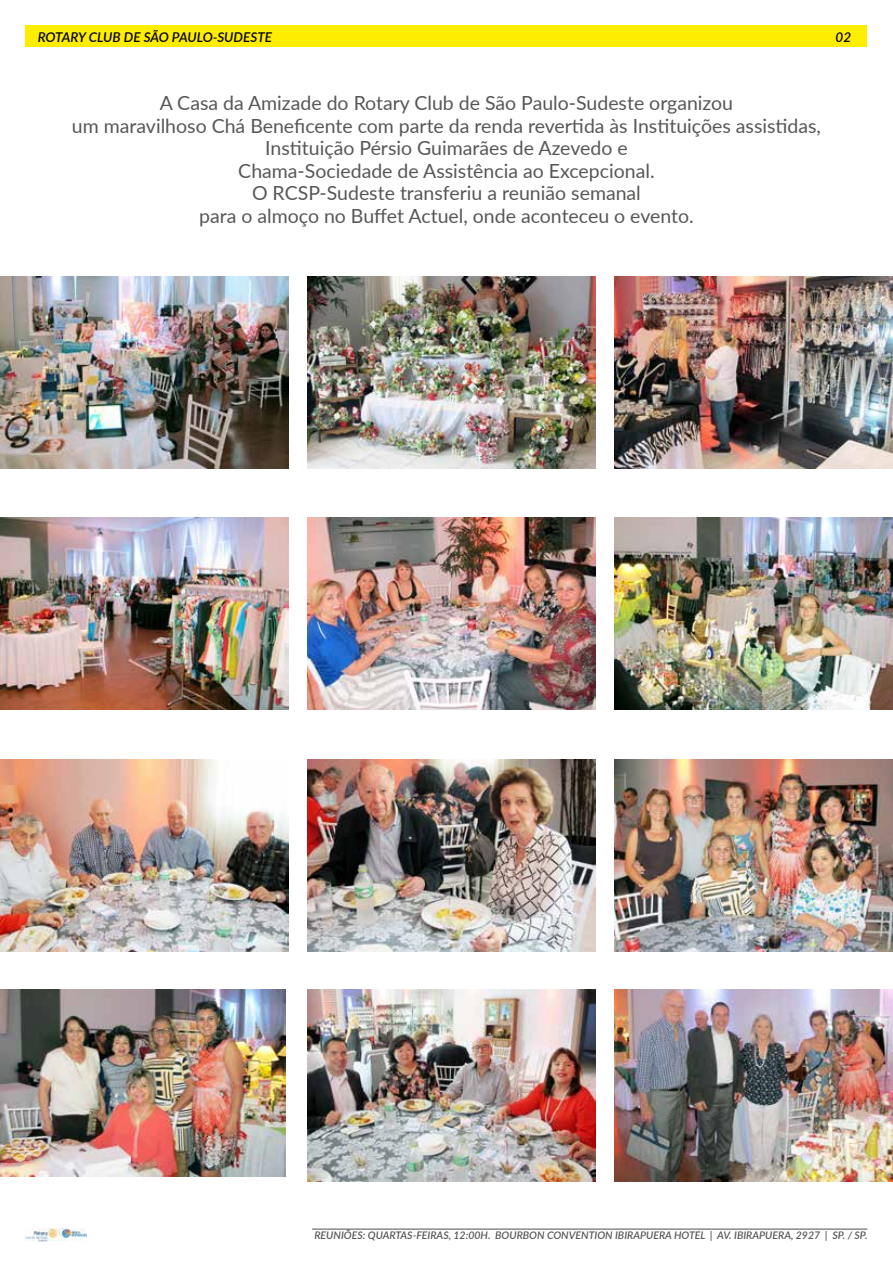
<style>
.page{position:relative;width:893px;height:1263px;background:#fff}
.page>*{position:absolute;margin:0;border:0;box-sizing:border-box;transform-origin:0 0}
.t1{font:19.5px/22.5px "Lato";color:#575756;text-align:center}
.t2{font:italic 600 13.5px "Lato";color:#000}
.t3{font:italic 600 10.5px "Lato";color:#575756}
</style>
<div class="page">
<div style="left:26px;top:26px;width:841px;height:21px;background:#ffed00"></div>
<hr style="left:312px;top:1229px;width:555px;height:1px;background:#000">
<img style="left:26px;top:1228px;width:60px;height:13px">
<img style="left:0;top:276px;width:288px;height:192px">
<img style="left:0;top:518px;width:288px;height:192px">
<img style="left:615px;top:518px;width:278px;height:192px">
<img style="left:615px;top:276px;width:278px;height:192px">
<img style="left:307px;top:276px;width:288px;height:192px">
<img style="left:307px;top:518px;width:288px;height:192px">
<img style="left:615px;top:989px;width:278px;height:192px">
<img style="left:615px;top:759px;width:278px;height:192px">
<img style="left:0;top:989px;width:285px;height:188px">
<img style="left:307px;top:989px;width:288px;height:192px">
<img style="left:0;top:759px;width:288px;height:192px">
<img style="left:307px;top:759px;width:288px;height:192px">
<p class="t2" style="left:38px;top:27px;width:236px">ROTARY CLUB DE SÃO PAULO-SUDESTE</p>
<p class="t2" style="left:836px;top:27px;width:17px">02</p>
<p class="t1" style="left:72px;top:91px;width:751px">A Casa da Amizade do Rotary Club de São Paulo-Sudeste organizou<br>um maravilhoso Chá Beneficente com parte da renda revertida às Instituições assistidas, Instituição Pérsio Guimarães de Azevedo e<br>Chama-Sociedade de Assistência ao Excepcional.<br>O RCSP-Sudeste transferiu a reunião semanal<br>para o almoço no Buffet Actuel, onde aconteceu o evento.</p>
<p class="t3" style="left:314px;top:1227px;width:554px">REUNIÕES: QUARTAS-FEIRAS, 12:00H. BOURBON CONVENTION IBIRAPUERA HOTEL | AV. IBIRAPUERA, 2927 | SP. / SP.</p>
</div>
